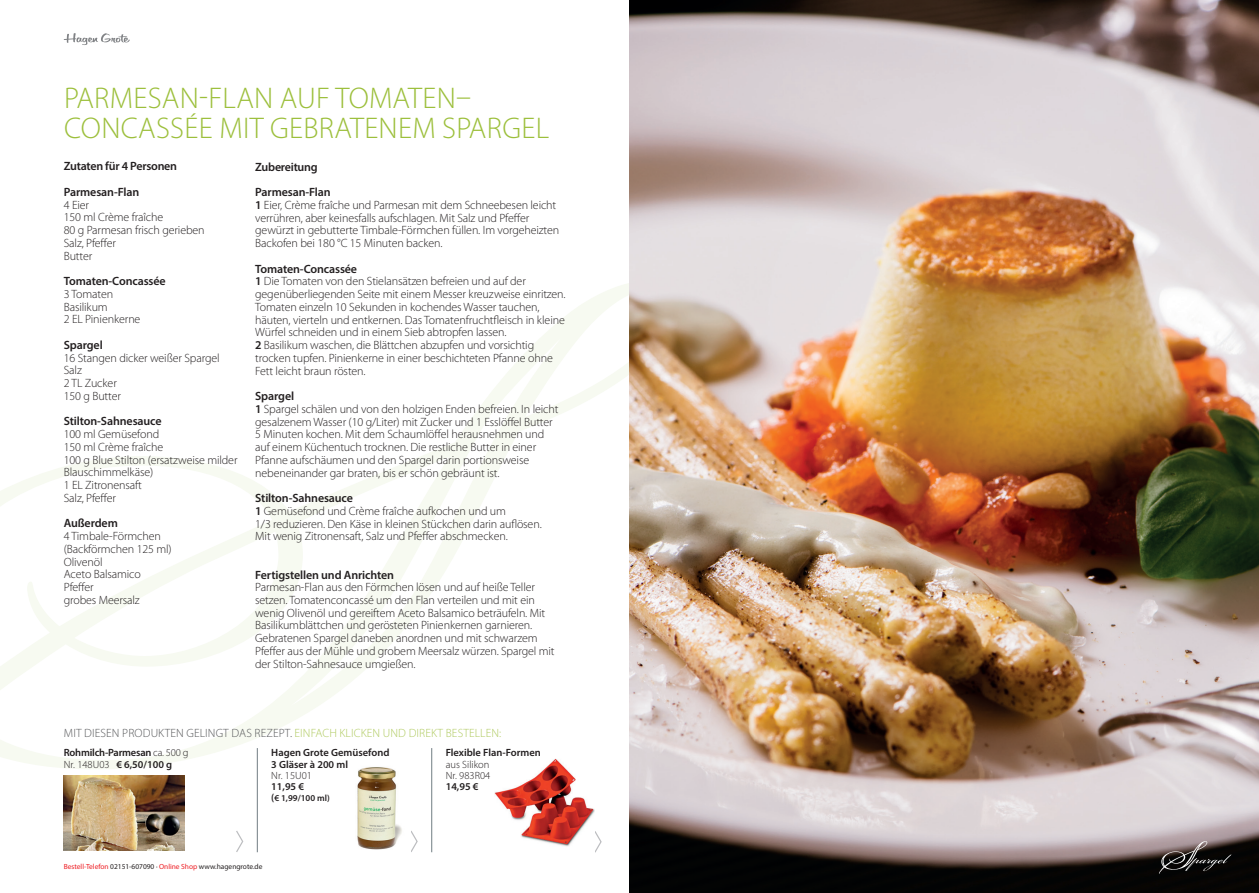
<style>
.page{position:relative;width:1259px;height:893px;background:#fff}
.page>*{position:absolute;margin:0;border:0;box-sizing:border-box;transform-origin:0 0}
.t1{font:300 30px/30px "Myriad Pro";letter-spacing:.01em;color:#9cbf3b}
.t2{font:300 12px/12.8px "Myriad Pro";letter-spacing:-.01em;color:#231f20}
.t3{font:600 12px/25.5px "Myriad Pro";letter-spacing:-.01em;color:#231f20}
.t4{font:300 12px "Myriad Pro";letter-spacing:.01em;color:#57585a}
.t5{font:600 10.5px/11.2px "Myriad Pro";color:#231f20}
.t6{font:600 10.5px/11.2px "Myriad Pro";letter-spacing:-.02em;color:#231f20}
.t7{font:300 10.5px/11.2px "Myriad Pro";color:#231f20}
.t8{font:600 9px "Myriad Pro";color:#231f20}
.t9{font:7.35px "Myriad Pro";color:#231f20}
.s1{font-weight:600}
.s2{color:#afca5f}
.s3{font-weight:300}
.s4{font-size:10.5px}
.s5{color:#ee1d23}
</style>
<div class="page">
<hr style="left:431px;top:748px;width:1px;height:104px;background:#717d83">
<svg style="left:595px;top:842px;width:7px;height:11px"></svg>
<svg style="left:411px;top:842px;width:7px;height:10px"></svg>
<hr style="left:257px;top:748px;width:1px;height:104px;background:#717d83">
<svg style="left:236px;top:842px;width:7px;height:10px"></svg>
<svg style="left:0;top:283px;width:629px;height:559px"></svg>
<img style="left:64px;top:775px;width:121px;height:75px">
<img style="left:332px;top:764px;width:78px;height:86px">
<img style="left:494px;top:754px;width:100px;height:92px">
<img style="left:629px;top:0;width:630px;height:893px">
<svg style="left:64px;top:33px;width:66px;height:12px"></svg>
<svg style="left:1158px;top:841px;width:73px;height:33px;background:#423c3b"></svg>
<h1 class="t1" style="left:64px;top:82px;width:487px">PARMESAN-FLAN AUF TOMATEN–<br>CONCASSÉE MIT GEBRATENEM SPARGEL</h1>
<p class="t3" style="left:255px;top:153px;width:77px">Zubereitung<br>Parmesan-Flan</p>
<p class="t2" style="left:255px;top:198px;width:305px"><span class="s1">1</span> Eier, Crème fraîche und Parmesan mit dem Schneebesen leicht verrühren, aber keinesfalls aufschlagen. Mit Salz und Pfeffer gewürzt in gebutterte Timbale-Förmchen füllen. Im vorgeheizten Backofen bei 180 °C 15 Minuten backen.</p>
<p class="t2" style="left:255px;top:262px;width:312px"><span class="s1">Tomaten-Concassée<br>1</span> Die Tomaten von den Stielansätzen befreien und auf der gegenüberliegenden Seite mit einem Messer kreuzweise einritzen.<br>Tomaten einzeln 10 Sekunden in kochendes Wasser tauchen, häuten, vierteln und entkernen. Das Tomatenfruchtfleisch in kleine Würfel schneiden und in einem Sieb abtropfen lassen.<br><span class="s1">2</span> Basilikum waschen, die Blättchen abzupfen und vorsichtig trocken tupfen. Pinienkerne in einer beschichteten Pfanne ohne Fett leicht braun rösten.</p>
<p class="t2" style="left:255px;top:390px;width:305px"><span class="s1">Spargel<br>1</span> Spargel schälen und von den holzigen Enden befreien. In leicht gesalzenem Wasser (10 g/Liter) mit Zucker und 1 Esslöffel Butter 5 Minuten kochen. Mit dem Schaumlöffel herausnehmen und auf einem Küchentuch trocknen. Die restliche Butter in einer Pfanne aufschäumen und den Spargel darin portionsweise nebeneinander gar braten, bis er schön gebräunt ist.</p>
<p class="t2" style="left:255px;top:491px;width:288px"><span class="s1">Stilton-Sahnesauce<br>1</span> Gemüsefond und Crème fraîche aufkochen und um<br>1/3 reduzieren. Den Käse in kleinen Stückchen darin auflösen.<br>Mit wenig Zitronensaft, Salz und Pfeffer abschmecken.</p>
<p class="t3" style="left:255px;top:561px;width:140px">Fertigstellen und Anrichten</p>
<p class="t2" style="left:255px;top:581px;width:301px">Parmesan-Flan aus den Förmchen lösen und auf heiße Teller setzen. Tomatenconcassé um den Flan verteilen und mit ein wenig Olivenöl und gereiftem Aceto Balsamico beträufeln. Mit Basilikumblättchen und gerösteten Pinienkernen garnieren.<br>Gebratenen Spargel daneben anordnen und mit schwarzem Pfeffer aus der Mühle und grobem Meersalz würzen. Spargel mit der Stilton-Sahnesauce umgießen.</p>
<p class="t3" style="left:64px;top:153px;width:115px">Zutaten für 4 Personen<br>Parmesan-Flan</p>
<p class="t2" style="left:64px;top:198px;width:142px">4 Eier<br>150 ml Crème fraîche<br>80 g Parmesan frisch gerieben<br>Salz, Pfeffer<br>Butter</p>
<p class="t3" style="left:64px;top:268px;width:103px">Tomaten-Concassée</p>
<p class="t2" style="left:64px;top:287px;width:78px">3 Tomaten<br>Basilikum<br>2 EL Pinienkerne</p>
<p class="t3" style="left:64px;top:332px;width:40px">Spargel</p>
<p class="t2" style="left:64px;top:351px;width:157px">16 Stangen dicker weißer Spargel<br>Salz<br>2 TL Zucker<br>150 g Butter</p>
<p class="t3" style="left:64px;top:408px;width:99px">Stilton-Sahnesauce</p>
<p class="t2" style="left:64px;top:428px;width:175px">100 ml Gemüsefond<br>150 ml Crème fraîche<br>100 g Blue Stilton (ersatzweise milder<br>Blauschimmelkäse)<br>1 EL Zitronensaft<br>Salz, Pfeffer</p>
<p class="t3" style="left:64px;top:510px;width:56px">Außerdem</p>
<p class="t2" style="left:64px;top:530px;width:109px">4 Timbale-Förmchen (Backförmchen 125 ml)<br>Olivenöl<br>Aceto Balsamico<br>Pfeffer<br>grobes Meersalz</p>
<p class="t4" style="left:64px;top:726px;width:439px">MIT DIESEN PRODUKTEN GELINGT DAS REZEPT. <span class="s2">EINFACH KLICKEN UND DIREKT BESTELLEN:</span></p>
<p class="t6" style="left:64px;top:747px;width:126px">Rohmilch-Parmesan <span class="s3">ca. 500 g<br>Nr. 148U03</span> € 6,50/100 g</p>
<p class="t5" style="left:271px;top:747px;width:120px">Hagen Grote Gemüsefond<br>3 Gläser à 200 ml</p>
<p class="t7" style="left:271px;top:769px;width:42px">Nr. 15U01</p>
<p class="t5" style="left:271px;top:781px;width:34px">11,95 €</p>
<p class="t8" style="left:271px;top:792px;width:60px"><span class="s4">(</span>€ 1,99/100 ml)</p>
<p class="t9" style="left:64px;top:862px;width:200px"><span class="s5">Bestell-Telefon</span> 02151-607090 · <span class="s5">Online Shop</span> www.hagengrote.de</p>
<p class="t5" style="left:446px;top:747px;width:97px">Flexible Flan-Formen</p>
<p class="t7" style="left:446px;top:758px;width:46px">aus Silikon<br>Nr. 983R04</p>
<p class="t5" style="left:446px;top:781px;width:34px">14,95 €</p>
</div>
